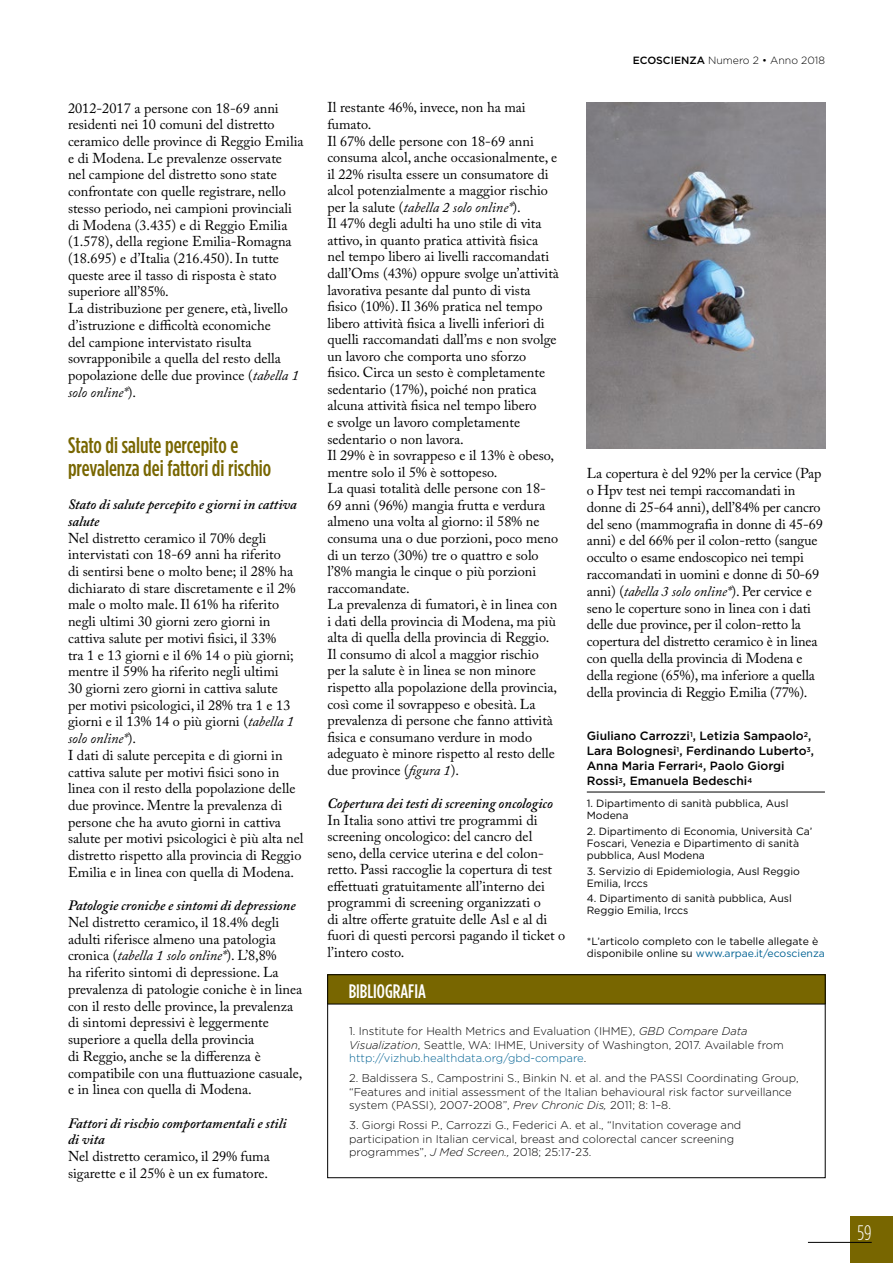
<style>
.page{position:relative;width:893px;height:1263px;background:#fff}
.page>*{position:absolute;margin:0;border:0;box-sizing:border-box;transform-origin:0 0}
.t1{font:500 condensed 22.5px/22.8px "Gotham HTF";color:#786600}
.t2{font:300 condensed 21px "Gotham HTF";color:#fff}
.t3{font:500 condensed 19.5px "Gotham HTF";color:#fff}
.t4{font:14.25px/16.6px "Adobe Caslon Pro";color:#000}
.t5{font:italic 600 14.25px/16.6px "Adobe Caslon Pro";color:#000}
.t6{font:500 12px/15.3px "Gotham HTF";color:#000}
.t7{font:300 11.25px/13.5px "Gotham HTF";color:#000}
.t8{font:10.5px/12.3px "Gotham HTF";color:#000}
.t9{font:300 10.5px "Gotham HTF";color:#000}
.s1{font-style:italic}
.s2{font-weight:500}
.s3{color:#006293}
</style>
<div class="page">
<div style="left:850px;top:1216px;width:43px;height:47px;background:#786600"></div>
<hr style="left:808px;top:1242px;width:64px;height:1px;background:#000">
<div style="left:327px;top:974px;width:498px;height:30px;background:#786600"></div>
<div style="left:327px;top:974px;width:498px;height:204px;border:1px solid #000"></div>
<hr style="left:327px;top:1004px;width:498px;height:1px;background:#000">
<hr style="left:587px;top:792px;width:238px;height:1px;background:#000">
<img style="left:587px;top:102px;width:238px;height:347px">
<p class="t4" style="left:68px;top:99px;width:236px">2012-2017 a persone con 18-69 anni residenti nei 10 comuni del distretto ceramico delle province di Reggio Emilia e di Modena. Le prevalenze osservate nel campione del distretto sono state confrontate con quelle registrare, nello stesso periodo, nei campioni provinciali di Modena (3.435) e di Reggio Emilia (1.578), della regione Emilia-Romagna (18.695) e d’Italia (216.450). In tutte queste aree il tasso di risposta è stato superiore all’85%.<br>La distribuzione per genere, età, livello d’istruzione e difficoltà economiche<br>del campione intervistato risulta sovrapponibile a quella del resto della popolazione delle due province (<span class="s1">tabella 1 solo online*</span>).</p>
<h1 class="t1" style="left:68px;top:433px;width:205px">Stato di salute percepito e prevalenza dei fattori di rischio</h1>
<p class="t5" style="left:68px;top:496px;width:230px">Stato di salute percepito e giorni in cattiva salute</p>
<p class="t4" style="left:68px;top:529px;width:237px">Nel distretto ceramico il 70% degli intervistati con 18-69 anni ha riferito<br>di sentirsi bene o molto bene; il 28% ha dichiarato di stare discretamente e il 2% male o molto male. Il 61% ha riferito negli ultimi 30 giorni zero giorni in cattiva salute per motivi fisici, il 33%<br>tra 1 e 13 giorni e il 6% 14 o più giorni; mentre il 59% ha riferito negli ultimi<br>30 giorni zero giorni in cattiva salute<br>per motivi psicologici, il 28% tra 1 e 13 giorni e il 13% 14 o più giorni (<span class="s1">tabella 1 solo online*</span>).<br>I dati di salute percepita e di giorni in cattiva salute per motivi fisici sono in linea con il resto della popolazione delle due province. Mentre la prevalenza di persone che ha avuto giorni in cattiva salute per motivi psicologici è più alta nel distretto rispetto alla provincia di Reggio Emilia e in linea con quella di Modena.</p>
<p class="t5" style="left:68px;top:897px;width:229px">Patologie croniche e sintomi di depressione</p>
<p class="t4" style="left:68px;top:914px;width:236px">Nel distretto ceramico, il 18.4% degli adulti riferisce almeno una patologia cronica (<span class="s1">tabella 1 solo online*</span>). L’8,8%<br>ha riferito sintomi di depressione. La prevalenza di patologie coniche è in linea con il resto delle province, la prevalenza di sintomi depressivi è leggermente superiore a quella della provincia<br>di Reggio, anche se la differenza è compatibile con una fluttuazione casuale, e in linea con quella di Modena.</p>
<p class="t5" style="left:68px;top:1114px;width:220px">Fattori di rischio comportamentali e stili di vita</p>
<p class="t4" style="left:68px;top:1148px;width:202px">Nel distretto ceramico, il 29% fuma sigarette e il 25% è un ex fumatore.</p>
<p class="t4" style="left:327px;top:99px;width:233px">Il restante 46%, invece, non ha mai fumato.<br>Il 67% delle persone con 18-69 anni consuma alcol, anche occasionalmente, e il 22% risulta essere un consumatore di alcol potenzialmente a maggior rischio per la salute (<span class="s1">tabella 2 solo online*</span>).<br>Il 47% degli adulti ha uno stile di vita attivo, in quanto pratica attività fisica<br>nel tempo libero ai livelli raccomandati dall’Oms (43%) oppure svolge un’attività lavorativa pesante dal punto di vista fisico (10%). Il 36% pratica nel tempo libero attività fisica a livelli inferiori di quelli raccomandati dall’ms e non svolge un lavoro che comporta uno sforzo fisico. Circa un sesto è completamente sedentario (17%), poiché non pratica alcuna attività fisica nel tempo libero<br>e svolge un lavoro completamente sedentario o non lavora.<br>Il 29% è in sovrappeso e il 13% è obeso, mentre solo il 5% è sottopeso.<br>La quasi totalità delle persone con 18- 69 anni (96%) mangia frutta e verdura almeno una volta al giorno: il 58% ne consuma una o due porzioni, poco meno di un terzo (30%) tre o quattro e solo l’8% mangia le cinque o più porzioni raccomandate.<br>La prevalenza di fumatori, è in linea con i dati della provincia di Modena, ma più alta di quella della provincia di Reggio.<br>Il consumo di alcol a maggior rischio per la salute è in linea se non minore rispetto alla popolazione della provincia, così come il sovrappeso e obesità. La prevalenza di persone che fanno attività fisica e consumano verdure in modo adeguato è minore rispetto al resto delle due province (<span class="s1">figura 1</span>).</p>
<p class="t5" style="left:327px;top:795px;width:227px">Copertura dei testi di screening oncologico</p>
<p class="t4" style="left:327px;top:811px;width:239px">In Italia sono attivi tre programmi di screening oncologico: del cancro del<br>seno, della cervice uterina e del colon&shy;retto. Passi raccoglie la copertura di test effettuati gratuitamente all’interno dei programmi di screening organizzati o<br>di altre offerte gratuite delle Asl e al di fuori di questi percorsi pagando il ticket o l’intero costo.</p>
<h3 class="t3" style="left:349px;top:980px;width:79px">BIBLIOGRAFIA</h3>
<p class="t9" style="left:633px;top:55px;width:194px"><span class="s2">ECOSCIENZA</span> Numero 2 • Anno 2018</p>
<p class="t4" style="left:587px;top:465px;width:238px">La copertura è del 92% per la cervice (Pap o Hpv test nei tempi raccomandati in donne di 25-64 anni), dell’84% per cancro del seno (mammografia in donne di 45-69 anni) e del 66% per il colon-retto (sangue occulto o esame endoscopico nei tempi raccomandati in uomini e donne di 50-69 anni) (<span class="s1">tabella 3 solo online*</span>). Per cervice e seno le coperture sono in linea con i dati delle due province, per il colon-retto la copertura del distretto ceramico è in linea con quella della provincia di Modena e della regione (65%), ma inferiore a quella della provincia di Reggio Emilia (77%).</p>
<p class="t6" style="left:587px;top:727px;width:229px">Giuliano Carrozzi<sup>1</sup>, Letizia Sampaolo<sup>2</sup>, Lara Bolognesi<sup>1</sup>, Ferdinando Luberto<sup>3</sup>, Anna Maria Ferrari<sup>4</sup>, Paolo Giorgi Rossi<sup>3</sup>, Emanuela Bedeschi<sup>4</sup></p>
<p class="t8" style="left:587px;top:797px;width:203px">1. Dipartimento di sanità pubblica, Ausl<br>Modena</p>
<p class="t8" style="left:587px;top:825px;width:227px">2. Dipartimento di Economia, Università Ca’<br>Foscari, Venezia e Dipartimento di sanità pubblica, Ausl Modena</p>
<p class="t8" style="left:587px;top:864px;width:215px">3. Servizio di Epidemiologia, Ausl Reggio<br>Emilia, Irccs</p>
<p class="t8" style="left:587px;top:892px;width:206px">4. Dipartimento di sanità pubblica, Ausl<br>Reggio Emilia, Irccs</p>
<p class="t8" style="left:587px;top:935px;width:240px">*L’articolo completo con le tabelle allegate è disponibile online su <span class="s3">www.arpae.it/ecoscienza</span></p>
<p class="t7" style="left:349px;top:1024px;width:436px">1. Institute for Health Metrics and Evaluation (IHME), <span class="s1">GBD Compare Data<br>Visualization</span>, Seattle, WA: IHME, University of Washington, 2017. Available from <span class="s3">http://vizhub.healthdata.org/gbd-compare</span>.</p>
<p class="t7" style="left:349px;top:1071px;width:451px">2. Baldissera S., Campostrini S., Binkin N. et al. and the PASSI Coordinating Group, “Features and initial assessment of the Italian behavioural risk factor surveillance system (PASSI), 2007-2008”, <span class="s1">Prev Chronic Dis,</span> 2011; 8: 1–8.</p>
<p class="t7" style="left:349px;top:1118px;width:394px">3. Giorgi Rossi P., Carrozzi G., Federici A. et al., “Invitation coverage and participation in Italian cervical, breast and colorectal cancer screening programmes”, <span class="s1">J Med Screen.,</span> 2018; 25:17-23.</p>
<h2 class="t2" style="left:857px;top:1221px;width:16px">59</h2>
</div>
